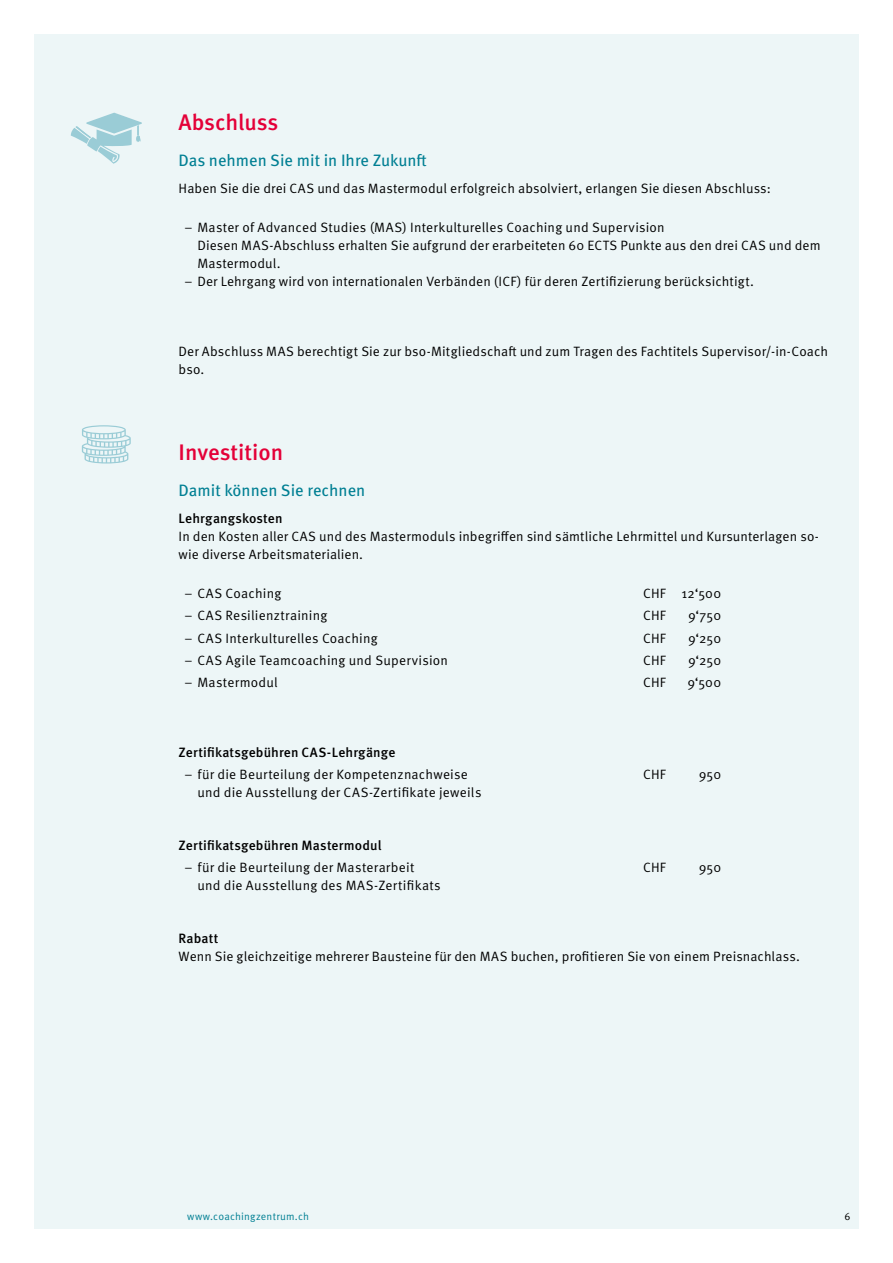
<style>
.page{position:relative;width:893px;height:1263px;background:#fff}
.page>*{position:absolute;margin:0;border:0;box-sizing:border-box;transform-origin:0 0}
.t1{font:500 22.5px "Meta OT";letter-spacing:-.005em;color:#e40038}
.t2{font:16.5px "Meta OT";color:#007f93}
.t3{font:13.5px/18px "Meta OT Norm";letter-spacing:.01em;color:#000}
.t4{font:500 13.5px "Meta OT";letter-spacing:.01em;color:#000}
.t5{font:10.5px "Meta OT Norm";letter-spacing:.015em;color:#007f93}
.t6{font:10.5px "Meta OT Norm";color:#000}
</style>
<div class="page">
<div style="left:34px;top:34px;width:825px;height:1195px;background:#edf6f7"></div>
<svg style="left:71px;top:113px;width:71px;height:51px"></svg>
<svg style="left:82px;top:425px;width:49px;height:38px"></svg>
<h1 class="t1" style="left:179px;top:108px;width:101px">Abschluss</h1>
<p class="t2" style="left:179px;top:150px;width:250px">Das nehmen Sie mit in Ihre Zukunft</p>
<p class="t3" style="left:179px;top:179px;width:594px">Haben Sie die drei CAS und das Mastermodul erfolgreich absolviert, erlangen Sie diesen Abschluss:</p>
<p class="t3" style="left:197px;top:218px;width:625px;text-indent:-13px">– Master of Advanced Studies (MAS) Interkulturelles Coaching und Supervision<br>Diesen MAS-Abschluss erhalten Sie aufgrund der erarbeiteten 60 ECTS Punkte aus den drei CAS und dem<br>Mastermodul.</p>
<p class="t3" style="left:185px;top:272px;width:571px">– Der Lehrgang wird von internationalen Verbänden (ICF) für deren Zertifizierung berücksichtigt.</p>
<p class="t3" style="left:179px;top:342px;width:651px">Der Abschluss MAS berechtigt Sie zur bso-Mitgliedschaft und zum Tragen des Fachtitels Supervisor/-in-Coach bso.</p>
<h1 class="t1" style="left:179px;top:438px;width:106px">Investition</h1>
<p class="t2" style="left:179px;top:481px;width:188px">Damit können Sie rechnen</p>
<p class="t4" style="left:179px;top:510px;width:105px">Lehrgangskosten</p>
<p class="t3" style="left:179px;top:527px;width:642px">In den Kosten aller CAS und des Mastermoduls inbegriffen sind sämtliche Lehrmittel und Kursunterlagen so&shy;wie diverse Arbeitsmaterialien.</p>
<p class="t3" style="left:185px;top:585px;width:98px">– CAS Coaching</p>
<p class="t3" style="left:643px;top:585px;width:79px">CHF 12‘500</p>
<p class="t3" style="left:185px;top:607px;width:144px">– CAS Resilienztraining</p>
<p class="t3" style="left:643px;top:607px;width:24px">CHF</p>
<p class="t3" style="left:688px;top:607px;width:35px">9‘750</p>
<p class="t3" style="left:185px;top:629px;width:195px">– CAS Interkulturelles Coaching</p>
<p class="t3" style="left:643px;top:629px;width:24px">CHF</p>
<p class="t3" style="left:688px;top:629px;width:35px">9‘250</p>
<p class="t3" style="left:185px;top:651px;width:265px">– CAS Agile Teamcoaching und Supervision</p>
<p class="t3" style="left:643px;top:651px;width:24px">CHF</p>
<p class="t3" style="left:688px;top:651px;width:35px">9‘250</p>
<p class="t3" style="left:185px;top:673px;width:95px">– Mastermodul</p>
<p class="t3" style="left:643px;top:673px;width:24px">CHF</p>
<p class="t3" style="left:687px;top:673px;width:35px">9‘500</p>
<p class="t4" style="left:179px;top:744px;width:218px">Zertifikatsgebühren CAS-Lehrgänge</p>
<p class="t3" style="left:197px;top:765px;width:286px;text-indent:-13px">– für die Beurteilung der Kompetenznachweise und die Ausstellung der CAS-Zertifikate jeweils</p>
<p class="t3" style="left:643px;top:765px;width:24px">CHF</p>
<p class="t3" style="left:699px;top:765px;width:24px">950</p>
<p class="t4" style="left:179px;top:837px;width:204px">Zertifikatsgebühren Mastermodul</p>
<p class="t3" style="left:197px;top:859px;width:245px;text-indent:-13px">– für die Beurteilung der Masterarbeit und die Ausstellung des MAS-Zertifikats</p>
<p class="t3" style="left:643px;top:859px;width:24px">CHF</p>
<p class="t3" style="left:699px;top:859px;width:24px">950</p>
<p class="t4" style="left:179px;top:930px;width:41px">Rabatt</p>
<p class="t3" style="left:179px;top:948px;width:623px">Wenn Sie gleichzeitige mehrerer Bausteine für den MAS buchen, profitieren Sie von einem Preisnachlass.</p>
<p class="t5" style="left:187px;top:1210px;width:123px">www.coachingzentrum.ch</p>
<p class="t6" style="left:844px;top:1210px;width:8px">6</p>
</div>
